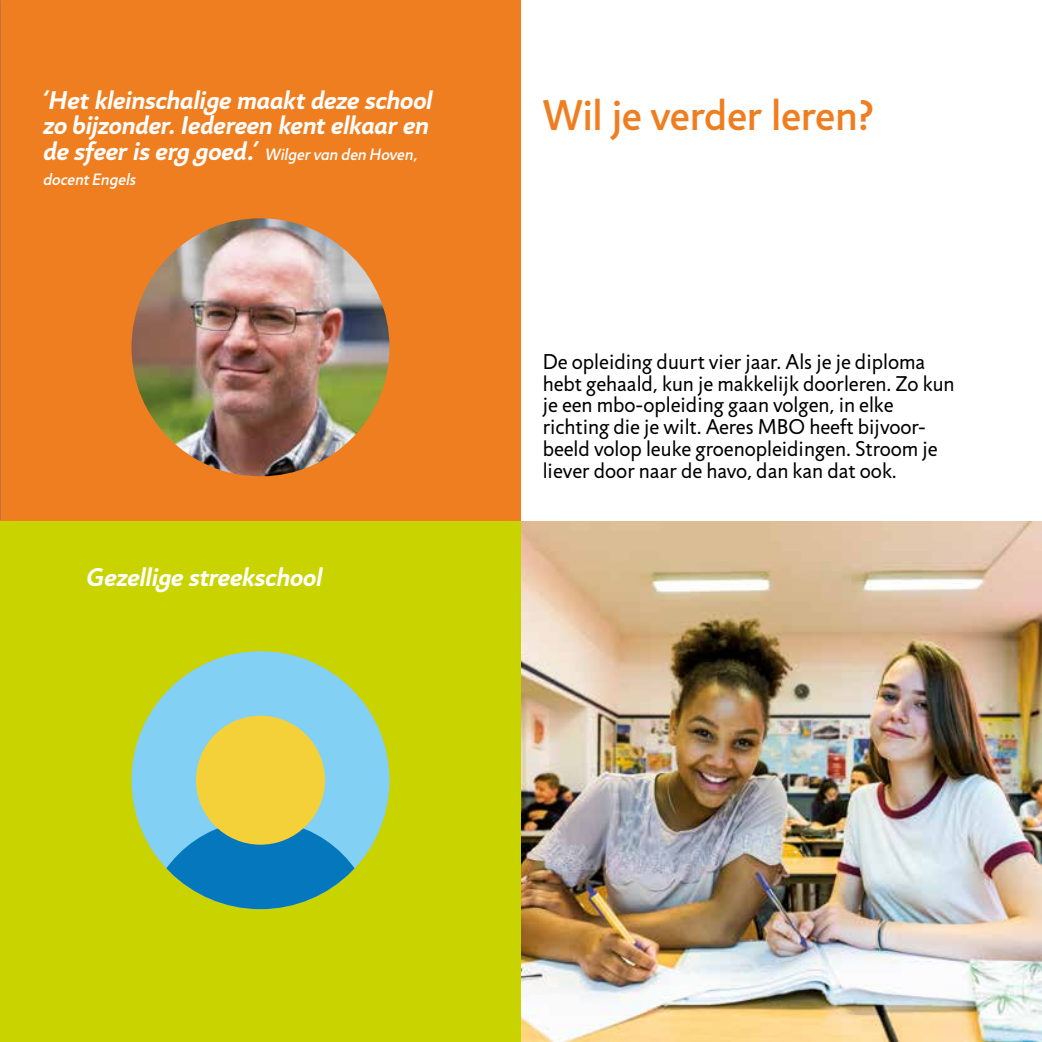
<style>
.page{position:relative;width:1042px;height:1042px;background:#fff}
.page>*{position:absolute;margin:0;border:0;box-sizing:border-box;transform-origin:0 0}
.t1{font:500 43.4px "Jigsaw";letter-spacing:-.01em;color:#ef7e20}
.t2{font:25.9px/25.9px "Jigsaw Bold Cursive";letter-spacing:-.005em;color:#fff}
.t3{font:21.7px/21.7px "Jigsaw";color:#000}
.t4{font:italic 500 16.62px "Jigsaw";letter-spacing:.005em;color:#fff}
.s1{font-family:"Jigsaw";font-weight:500;font-style:italic;font-size:16.62px}
</style>
<div class="page">
<div style="left:0;top:521px;width:521px;height:521px;background:#c8d300"></div>
<div style="left:0;top:0;width:521px;height:521px;background:#ef7e20"></div>
<img style="left:521px;top:521px;width:521px;height:521px">
<img style="left:131px;top:218px;width:258px;height:258px;border-radius:129px">
<div style="left:132px;top:651px;width:257px;height:258px;background:#83d0f5;border-radius:50%"></div>
<svg style="left:144px;top:820px;width:232px;height:89px"></svg>
<div style="left:196px;top:716px;width:129px;height:128px;background:#f4d039;border-radius:50%"></div>
<p class="t2" style="left:43px;top:87px;width:391px">‘Het kleinschalige maakt deze school zo bijzonder. Iedereen kent elkaar en de sfeer is erg goed.’ <span class="s1">Wilger van den Hoven,</span></p>
<p class="t4" style="left:43px;top:169px;width:94px">docent Engels</p>
<p class="t2" style="left:87px;top:564px;width:237px">Gezellige streekschool</p>
<h1 class="t1" style="left:543px;top:90px;width:334px">Wil je verder leren?</h1>
<p class="t3" style="left:543px;top:351px;width:413px">De opleiding duurt vier jaar. Als je je diploma hebt gehaald, kun je makkelijk doorleren. Zo kun je een mbo-opleiding gaan volgen, in elke richting die je wilt. Aeres MBO heeft bijvoor&shy;beeld volop leuke groenopleidingen. Stroom je liever door naar de havo, dan kan dat ook.</p>
</div>
